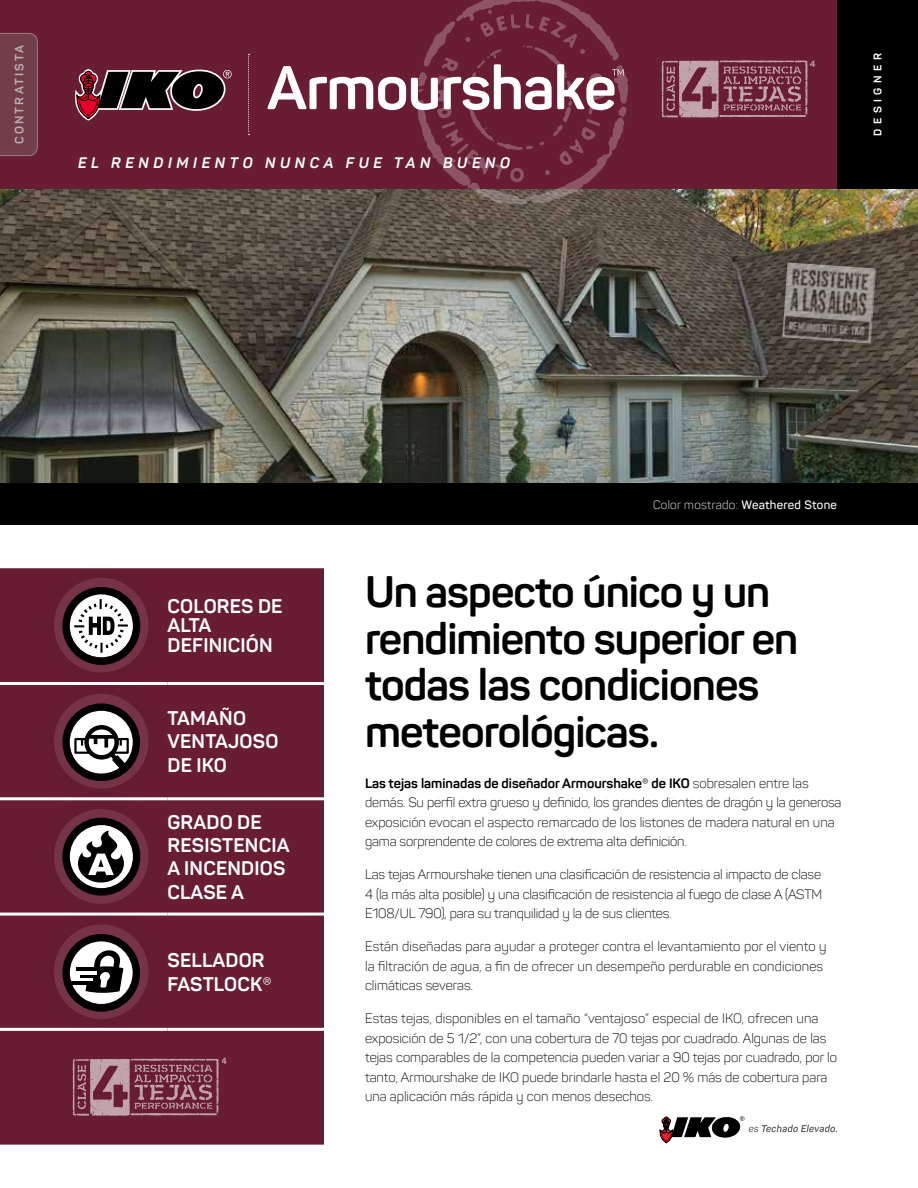
<style>
.page{position:relative;width:918px;height:1188px;background:#fff}
.page>*{position:absolute;margin:0;border:0;box-sizing:border-box;transform-origin:0 0}
.t1{font:700 43.5px/46.5px "Panton";letter-spacing:-.02em;color:#000}
.t2{font:700 19.5px/23.4px "Panton";letter-spacing:.01em;color:#fff}
.t3{font:italic 700 15px "Panton";letter-spacing:.3em;color:#fff}
.t4{font:300 13.5px/19.5px "Panton";color:#000}
.t5{font:300 12px "Panton";letter-spacing:.025em;color:#fff}
.t6{font:700 12px "Panton";letter-spacing:.185em;color:#b9adaf}
.t7{font:700 10.8px "Panton";letter-spacing:.41em;color:#fff}
.t8{font:700 9px "Panton";color:#fff}
.s1{font-weight:400}
.s2{font-weight:600}
.s3{font-weight:700}
</style>
<div class="page">
<img style="left:0;top:189px;width:918px;height:295px">
<div style="left:0;top:484px;width:918px;height:41px;background:#000"></div>
<div style="left:0;top:0;width:918px;height:189px;background:#681d33"></div>
<div style="left:837px;top:0;width:81px;height:189px;background:#000"></div>
<svg style="left:662px;top:60px;width:146px;height:58px"></svg>
<svg style="left:748px;top:229px;width:162px;height:149px;background:#534c3d"></svg>
<img style="left:782px;top:262px;width:94px;height:82px">
<svg style="left:416px;top:78px;width:213px;height:128px"></svg>
<svg style="left:267px;top:0;width:360px;height:203px"></svg>
<svg style="left:248px;top:54px;width:2px;height:81px"></svg>
<svg style="left:75px;top:69px;width:157px;height:52px"></svg>
<svg style="left:659px;top:1116px;width:178px;height:28px"></svg>
<div style="left:0;top:568px;width:324px;height:577px;background:#681d33"></div>
<hr style="left:0;top:682px;width:54px;height:3px;background:#fff">
<hr style="left:167px;top:682px;width:157px;height:3px;background:#fff">
<hr style="left:0;top:797px;width:54px;height:3px;background:#fff">
<hr style="left:167px;top:797px;width:157px;height:3px;background:#fff">
<hr style="left:0;top:913px;width:54px;height:3px;background:#fff">
<hr style="left:167px;top:913px;width:157px;height:3px;background:#fff">
<hr style="left:0;top:1028px;width:54px;height:3px;background:#fff">
<hr style="left:167px;top:1028px;width:157px;height:3px;background:#fff">
<div style="left:30px;top:553px;width:143px;height:144px;background:#000;opacity:.75"></div>
<svg style="left:54px;top:578px;width:95px;height:94px;background:#622a3b"></svg>
<svg style="left:69px;top:593px;width:64px;height:64px"></svg>
<svg style="left:74px;top:599px;width:54px;height:54px"></svg>
<div style="left:62px;top:587px;width:78px;height:78px;border:7px solid #000;border-radius:50%"></div>
<div style="left:30px;top:669px;width:143px;height:144px;background:#671c32"></div>
<svg style="left:54px;top:694px;width:95px;height:94px;background:#672c3d"></svg>
<svg style="left:69px;top:709px;width:64px;height:64px"></svg>
<div style="left:62px;top:703px;width:78px;height:78px;border:7px solid #000;border-radius:50%"></div>
<svg style="left:87px;top:727px;width:30px;height:30px"></svg>
<div style="left:84px;top:725px;width:35px;height:35px;border:4px solid #000;border-radius:50%"></div>
<hr style="left:87px;top:735px;width:28px;height:4px;background:#000">
<svg style="left:73px;top:737px;width:60px;height:40px;background:#878485"></svg>
<svg style="left:104px;top:737px;width:4px;height:11px"></svg>
<div style="left:30px;top:785px;width:143px;height:143px;background:#000;opacity:.75"></div>
<svg style="left:54px;top:809px;width:95px;height:95px;background:#5d2838"></svg>
<svg style="left:69px;top:824px;width:64px;height:65px"></svg>
<div style="left:62px;top:818px;width:78px;height:78px;border:7px solid #000;border-radius:50%"></div>
<svg style="left:78px;top:831px;width:46px;height:52px"></svg>
<div style="left:30px;top:900px;width:143px;height:144px;background:#000;opacity:.75"></div>
<svg style="left:54px;top:924px;width:95px;height:95px;background:#5e2838"></svg>
<div style="left:69px;top:940px;width:64px;height:64px;background:#fff;border-radius:50%"></div>
<svg style="left:86px;top:950px;width:37px;height:43px"></svg>
<hr style="left:70px;top:977px;width:23px;height:4px;background:#fff">
<svg style="left:81px;top:974px;width:16px;height:4px"></svg>
<hr style="left:73px;top:971px;width:23px;height:3px;background:#fff">
<hr style="left:76px;top:967px;width:23px;height:4px;background:#000">
<hr style="left:68px;top:981px;width:28px;height:3px;background:#000">
<div style="left:62px;top:934px;width:78px;height:78px;border:7px solid #000;border-radius:50%"></div>
<svg style="left:73px;top:1059px;width:146px;height:57px;background:#8b5363"></svg>
<svg style="left:0;top:33px;width:38px;height:123px;background:#73404c"></svg>
<p class="t6" style="left:12px;top:144px;width:101px;rotate:-90deg">CONTRATISTA</p>
<p class="t3" style="left:78px;top:153px;width:434px">EL RENDIMIENTO NUNCA FUE TAN BUENO</p>
<p class="t8" style="left:810px;top:58px;width:7px">4</p>
<p class="t7" style="left:871px;top:136px;width:84px;rotate:-90deg">DESIGNER</p>
<h2 class="t2" style="left:167px;top:596px;width:117px;line-height:19.5px">COLORES DE<br>ALTA<br>DEFINICIÓN</h2>
<h2 class="t2" style="left:167px;top:706px;width:112px">TAMAÑO<br>VENTAJOSO<br>DE IKO</h2>
<h2 class="t2" style="left:167px;top:810px;width:124px">GRADO DE<br>RESISTENCIA<br>A INCENDIOS<br>CLASE A</h2>
<h2 class="t2" style="left:167px;top:949px;width:106px">SELLADOR<br>FASTLOCK<span class="s1">®</span></h2>
<p class="t8" style="left:222px;top:1055px;width:7px">4</p>
<p class="t5" style="left:653px;top:497px;width:185px">Color mostrado: <span class="s2">Weathered Stone</span></p>
<h1 class="t1" style="left:365px;top:568px;width:435px">Un aspecto único y un rendimiento superior en todas las condiciones meteorológicas.</h1>
<p class="t4" style="left:365px;top:773px;width:478px"><span class="s3">Las tejas laminadas de diseñador Armourshake</span><span class="s1">®</span> <span class="s3">de IKO</span> sobresalen entre las demás. Su perfil extra grueso y definido, los grandes dientes de dragón y la generosa exposición evocan el aspecto remarcado de los listones de madera natural en una gama sorprendente de colores de extrema alta definición.</p>
<p class="t4" style="left:365px;top:865px;width:459px;text-align:justify">Las tejas Armourshake tienen una clasificación de resistencia al impacto de clase 4 (la más alta posible) y una clasificación de resistencia al fuego de clase A (ASTM E108/UL 790), para su tranquilidad y la de sus clientes.</p>
<p class="t4" style="left:365px;top:937px;width:463px">Están diseñadas para ayudar a proteger contra el levantamiento por el viento y la filtración de agua, a fin de ofrecer un desempeño perdurable en condiciones climáticas severas.</p>
<p class="t4" style="left:365px;top:1009px;width:474px">Estas tejas, disponibles en el tamaño “ventajoso” especial de IKO, ofrecen una exposición de 5 1/2”, con una cobertura de 70 tejas por cuadrado. Algunas de las tejas comparables de la competencia pueden variar a 90 tejas por cuadrado, por lo tanto, Armourshake de IKO puede brindarle hasta el 20 % más de cobertura para una aplicación más rápida y con menos desechos.</p>
</div>
